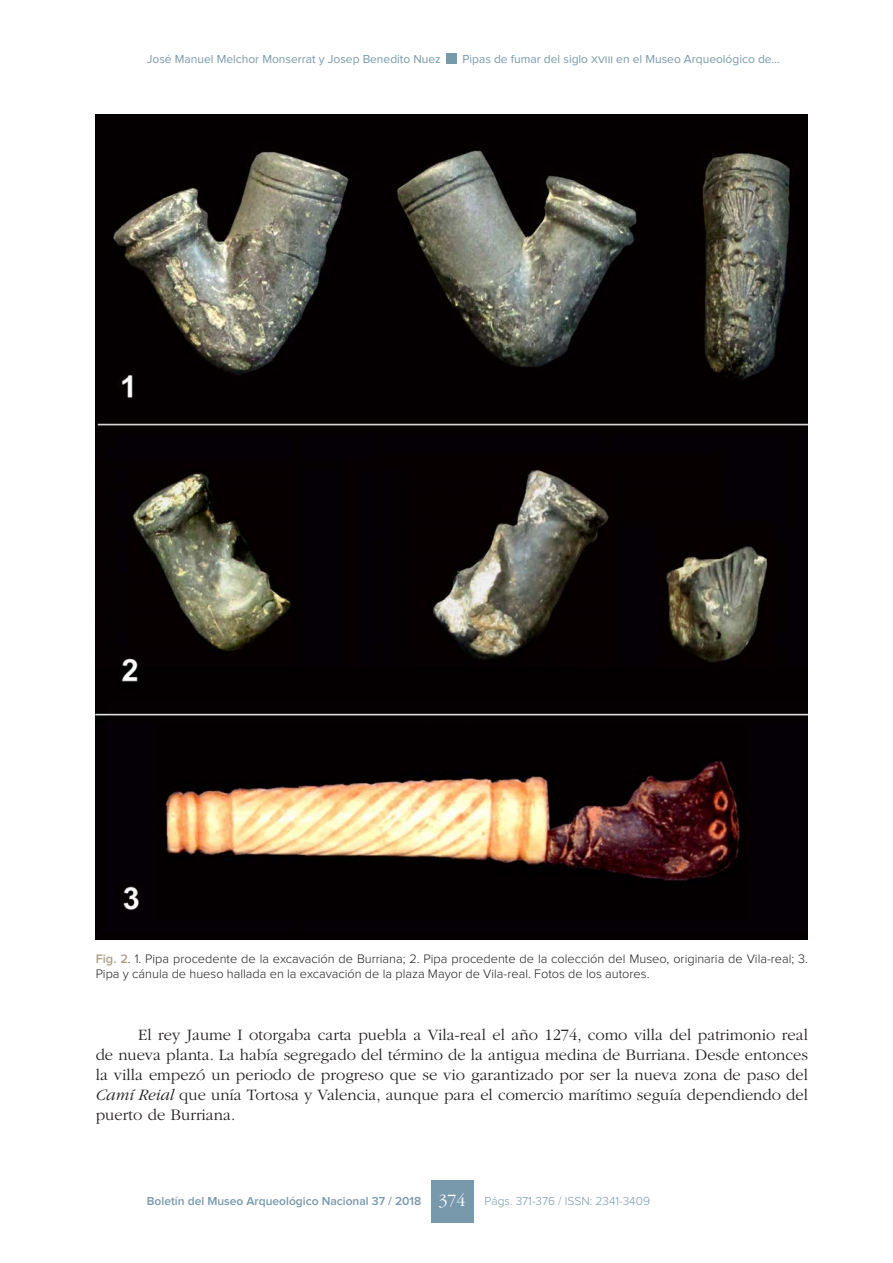
<style>
.page{position:relative;width:893px;height:1263px;background:#fff}
.page>*{position:absolute;margin:0;border:0;box-sizing:border-box;transform-origin:0 0}
.t1{font:300 18px "ITC Garamond Std";color:#fff}
.t2{font:300 16.5px/20.1px "ITC Garamond Std";color:#231f20;text-align:justify}
.t3{font:300 12.75px/15.8px "Proxima Nova";color:#231f20}
.t4{font:12px "Proxima Nova";color:#7898ac}
.t5{font:600 12px "Proxima Nova";color:#7898ac}
.t6{font:300 12px "Proxima Nova";color:#7898ac}
.s1{font-weight:600;color:#ab9f88}
.s2{font-style:italic}
</style>
<div class="page">
<div style="left:431px;top:1180px;width:42px;height:43px;background:#7898ac"></div>
<div style="left:446px;top:53px;width:11px;height:11px;background:#7898ac"></div>
<img style="left:96px;top:115px;width:712px;height:824px">
<p class="t4" style="left:147px;top:53px;width:296px">José Manuel Melchor Monserrat y Josep Benedito Nuez</p>
<p class="t4" style="left:462px;top:54px;width:319px">Pipas de fumar del siglo xviii en el Museo Arqueológico de…</p>
<p class="t3" style="left:96px;top:951px;width:714px"><span class="s1">Fig. 2</span>. 1. Pipa procedente de la excavación de Burriana; 2. Pipa procedente de la colección del Museo, originaria de Vila-real; 3.<br>Pipa y cánula de hueso hallada en la excavación de la plaza Mayor de Vila-real. Fotos de los autores.</p>
<p class="t2" style="left:96px;top:1024px;width:714px;text-indent:43px">El rey Jaume I otorgaba carta puebla a Vila-real el año 1274, como villa del patrimonio real de nueva planta. La había segregado del término de la antigua medina de Burriana. Desde entonces la villa empezó un periodo de progreso que se vio garantizado por ser la nueva zona de paso del <span class="s2">Camí Reial</span> que unía Tortosa y Valencia, aunque para el comercio marítimo seguía dependiendo del puerto de Burriana.</p>
<p class="t5" style="left:147px;top:1195px;width:276px">Boletín del Museo Arqueológico Nacional 37 / 2018</p>
<p class="t1" style="left:439px;top:1190px;width:28px">374</p>
<p class="t6" style="left:485px;top:1195px;width:167px">Págs. 371-376 / ISSN: 2341-3409</p>
</div>
